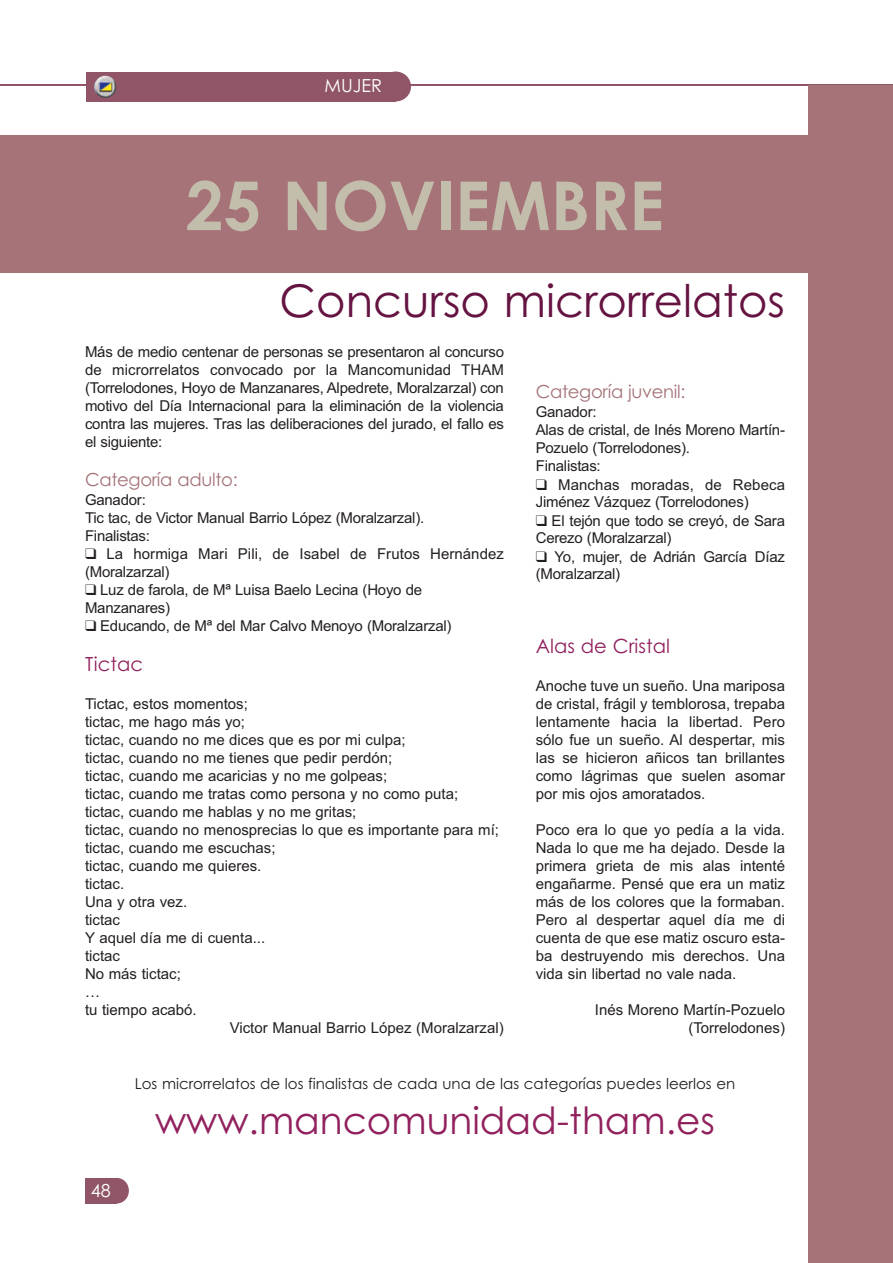
<style>
.page{position:relative;width:893px;height:1263px;background:#fff}
.page>*{position:absolute;margin:0;border:0;box-sizing:border-box;transform-origin:0 0}
.t1{font:700 67.5px "Century Gothic";color:#c3bdac}
.t2{font:45px "Century Gothic";color:#651341}
.t3{font:37.5px "Century Gothic";color:#91215d}
.t4{font:19.5px "Century Gothic";color:#91215d}
.t5{font:18px "Century Gothic";letter-spacing:-.015em;color:#a57378}
.t6{font:18px "Century Gothic";color:#fff}
.t7{font:15px/18px "Arial";color:#231f20}
.t8{font:15px "Century Gothic";color:#231f20}
</style>
<div class="page">
<div style="left:105px;top:1178px;width:24px;height:25px;background:#905667;border-radius:50%"></div>
<div style="left:85px;top:1178px;width:32px;height:25px;background:#905667"></div>
<hr style="left:0;top:84px;width:893px;height:1px;background:#905667">
<div style="left:380px;top:72px;width:31px;height:29px;background:#905667;border-radius:50%"></div>
<div style="left:87px;top:72px;width:309px;height:30px;background:#905667"></div>
<img style="left:94px;top:76px;width:22px;height:22px">
<div style="left:0;top:135px;width:809px;height:137px;background:#a57378"></div>
<div style="left:808px;top:85px;width:84px;height:1178px;background:#a57378"></div>
<hr style="left:892px;top:85px;width:1px;height:1178px;background:#a57378">
<p class="t6" style="left:325px;top:75px;width:59px">MUJER</p>
<h1 class="t1" style="left:186px;top:167px;width:480px">25 NOVIEMBRE</h1>
<h2 class="t2" style="left:280px;top:275px;width:507px">Concurso microrrelatos</h2>
<p class="t7" style="left:85px;top:343px;width:420px;text-align:justify">Más de medio centenar de personas se presentaron al concurso de microrrelatos convocado por la Mancomunidad THAM (Torrelodones, Hoyo de Manzanares, Alpedrete, Moralzarzal) con motivo del Día Internacional para la eliminación de la violencia contra las mujeres. Tras las deliberaciones del jurado, el fallo es el siguiente:</p>
<p class="t5" style="left:85px;top:469px;width:154px">Categoría adulto:</p>
<p class="t7" style="left:85px;top:491px;width:341px">Ganador:<br>Tic tac, de Victor Manual Barrio López (Moralzarzal).<br>Finalistas:</p>
<p class="t7" style="left:85px;top:545px;width:420px;line-height:17.5px">❑ La hormiga Mari Pili, de Isabel de Frutos Hernández (Moralzarzal)</p>
<p class="t7" style="left:85px;top:581px;width:339px;line-height:17.5px">❑ Luz de farola, de Mª Luisa Baelo Lecina (Hoyo de<br>Manzanares)</p>
<p class="t7" style="left:85px;top:617px;width:368px">❑ Educando, de Mª del Mar Calvo Menoyo (Moralzarzal)</p>
<h3 class="t4" style="left:85px;top:653px;width:59px">Tictac</h3>
<p class="t7" style="left:85px;top:695px;width:164px">Tictac, estos momentos;</p>
<p class="t7" style="left:85px;top:713px;width:162px">tictac, me hago más yo;</p>
<p class="t7" style="left:85px;top:731px;width:322px">tictac, cuando no me dices que es por mi culpa;</p>
<p class="t7" style="left:85px;top:749px;width:309px">tictac, cuando no me tienes que pedir perdón;</p>
<p class="t7" style="left:85px;top:767px;width:304px">tictac, cuando me acaricias y no me golpeas;</p>
<p class="t7" style="left:85px;top:785px;width:375px">tictac, cuando me tratas como persona y no como puta;</p>
<p class="t7" style="left:85px;top:803px;width:273px">tictac, cuando me hablas y no me gritas;</p>
<p class="t7" style="left:85px;top:821px;width:415px">tictac, cuando no menosprecias lo que es importante para mí;</p>
<p class="t7" style="left:85px;top:839px;width:192px">tictac, cuando me escuchas;</p>
<p class="t7" style="left:85px;top:857px;width:178px">tictac, cuando me quieres.</p>
<p class="t7" style="left:85px;top:875px;width:41px">tictac.</p>
<p class="t7" style="left:85px;top:893px;width:104px">Una y otra vez.</p>
<p class="t7" style="left:85px;top:911px;width:37px">tictac</p>
<p class="t7" style="left:85px;top:929px;width:182px">Y aquel día me di cuenta...</p>
<p class="t7" style="left:85px;top:947px;width:37px">tictac</p>
<p class="t7" style="left:85px;top:965px;width:97px">No más tictac;</p>
<p class="t7" style="left:85px;top:983px;width:17px">…</p>
<p class="t7" style="left:85px;top:1001px;width:113px">tu tiempo acabó.</p>
<p class="t7" style="left:230px;top:1019px;width:275px">Victor Manual Barrio López (Moralzarzal)</p>
<p class="t5" style="left:536px;top:381px;width:151px">Categoría juvenil:</p>
<p class="t7" style="left:536px;top:403px;width:251px">Ganador:<br>Alas de cristal, de Inés Moreno Martín-<br>Pozuelo (Torrelodones).<br>Finalistas:</p>
<p class="t7" style="left:536px;top:476px;width:251px;line-height:17.5px">❑ Manchas moradas, de Rebeca<br>Jiménez Vázquez (Torrelodones)</p>
<p class="t7" style="left:536px;top:512px;width:251px;line-height:17.5px">❑ El tejón que todo se creyó, de Sara<br>Cerezo (Moralzarzal)</p>
<p class="t7" style="left:536px;top:548px;width:251px;line-height:17.5px">❑ Yo, mujer, de Adrián García Díaz (Moralzarzal)</p>
<h3 class="t4" style="left:536px;top:635px;width:136px">Alas de Cristal</h3>
<p class="t7" style="left:536px;top:677px;width:251px;text-align:justify">Anoche tuve un sueño. Una mariposa de cristal, frágil y temblorosa, trepaba lentamente hacia la libertad. Pero sólo fue un sueño. Al despertar, mis las se hicieron añicos tan brillantes como lágrimas que suelen asomar por mis ojos amoratados.</p>
<p class="t7" style="left:536px;top:821px;width:251px;text-align:justify">Poco era lo que yo pedía a la vida.<br>Nada lo que me ha dejado. Desde la primera grieta de mis alas intenté engañarme. Pensé que era un matiz más de los colores que la formaban.<br>Pero al despertar aquel día me di cuenta de que ese matiz oscuro esta&shy;ba destruyendo mis derechos. Una vida sin libertad no vale nada.</p>
<p class="t7" style="left:595px;top:1001px;width:192px;text-align:right">Inés Moreno Martín-Pozuelo (Torrelodones)</p>
<p class="t6" style="left:91px;top:1180px;width:21px">48</p>
<p class="t8" style="left:135px;top:1075px;width:602px">Los microrrelatos de los finalistas de cada una de las categorías puedes leerlos en</p>
<h3 class="t3" style="left:155px;top:1099px;width:561px">www.mancomunidad-tham.es</h3>
</div>
